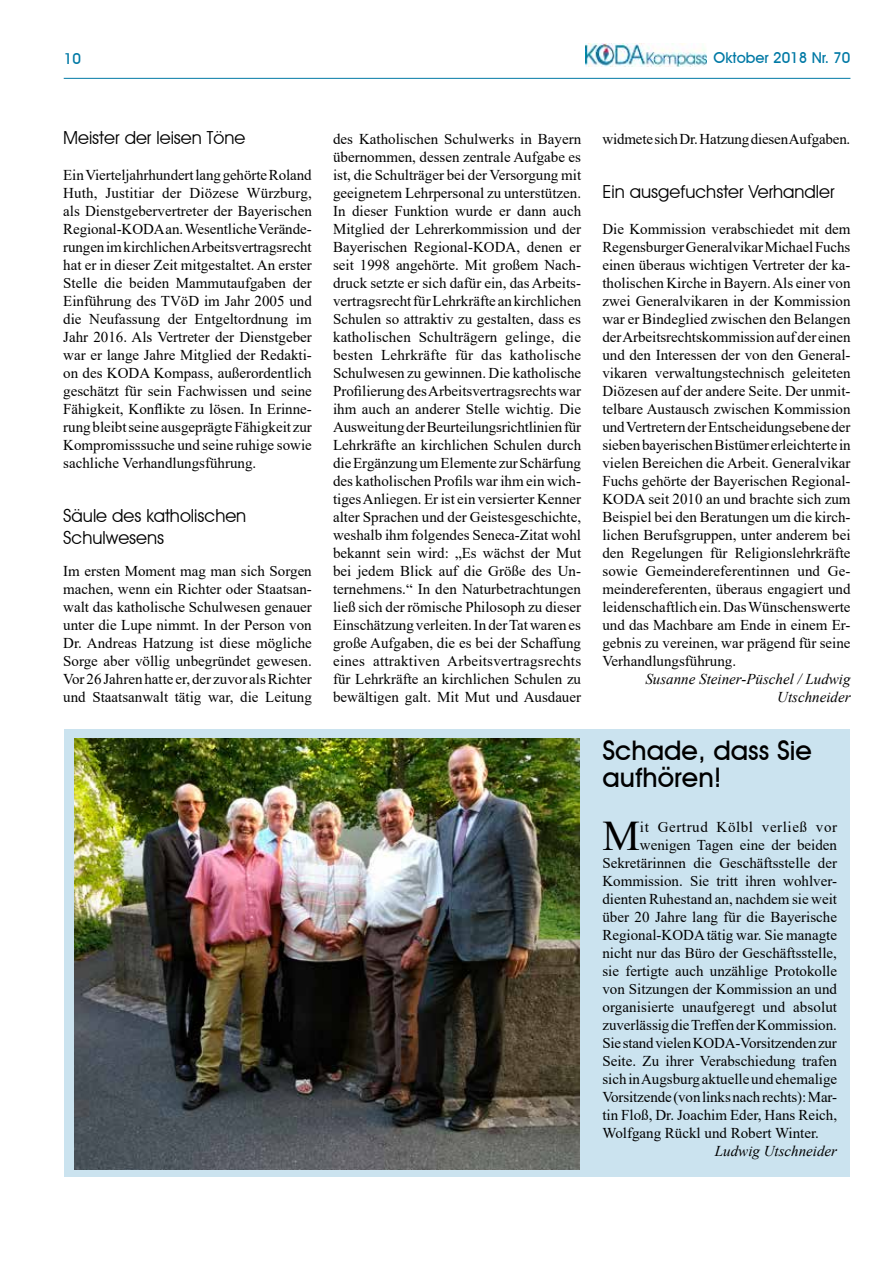
<style>
.page{position:relative;width:893px;height:1263px;background:#fff}
.page>*{position:absolute;margin:0;border:0;box-sizing:border-box;transform-origin:0 0}
.t1{font:42.15px "Times New Roman";color:#000}
.t2{font:500 27px/27px "Avant Garde IT Cby BT";color:#000}
.t3{font:18px/21.6px "Avant Garde IT Cby BT";color:#000}
.t4{font:15px/18px "Times New Roman";color:#000;text-align:justify}
.t5{font:italic 15px/18px "Times New Roman";color:#000;text-align:right}
.t6{font:15px "Times New Roman";letter-spacing:.04em;color:#000}
.t7{font:500 15px "Avant Garde IT Cby BT";color:#0079a5}
</style>
<div class="page">
<div style="left:65px;top:730px;width:785px;height:447px;background:#cbe3ef"></div>
<img style="left:74px;top:738px;width:506px;height:431px">
<hr style="left:64px;top:78px;width:786px;height:1px;background:#0079a5">
<img style="left:585px;top:44px;width:121px;height:22px">
<p class="t7" style="left:64px;top:49px;width:19px">10</p>
<p class="t7" style="left:714px;top:49px;width:138px">Oktober 2018 Nr. 70</p>
<p class="t3" style="left:63px;top:127px;width:184px">Meister der leisen Töne</p>
<p class="t4" style="left:63px;top:166px;width:250px">Ein Vierteljahrhundert lang gehörte Roland Huth, Justitiar der Diözese Würzburg, als Dienstgebervertreter der Bayerischen Regional-KODA an. Wesentliche Verände&shy;rungen im kirchlichen Arbeitsvertragsrecht hat er in dieser Zeit mitgestaltet. An erster Stelle die beiden Mammutaufgaben der Einführung des TVöD im Jahr 2005 und die Neufassung der Entgeltordnung im Jahr 2016. Als Vertreter der Dienstgeber war er lange Jahre Mitglied der Redakti&shy;on des KODA Kompass, außerordentlich geschätzt für sein Fachwissen und seine Fähigkeit, Konflikte zu lösen. In Erinne&shy;rung bleibt seine ausgeprägte Fähigkeit zur Kompromisssuche und seine ruhige sowie sachliche Verhandlungsführung.</p>
<p class="t3" style="left:63px;top:505px;width:185px">Säule des katholischen<br>Schulwesens</p>
<p class="t4" style="left:63px;top:562px;width:250px">Im ersten Moment mag man sich Sorgen machen, wenn ein Richter oder Staatsan&shy;walt das katholische Schulwesen genauer unter die Lupe nimmt. In der Person von Dr. Andreas Hatzung ist diese mögliche Sorge aber völlig unbegründet gewesen.<br>Vor 26 Jahren hatte er, der zuvor als Richter und Staatsanwalt tätig war, die Leitung</p>
<p class="t4" style="left:333px;top:130px;width:250px">des Katholischen Schulwerks in Bayern übernommen, dessen zentrale Aufgabe es ist, die Schulträger bei der Versorgung mit geeignetem Lehrpersonal zu unterstützen.<br>In dieser Funktion wurde er dann auch Mitglied der Lehrerkommission und der Bayerischen Regional-KODA, denen er seit 1998 angehörte. Mit großem Nach&shy;druck setzte er sich dafür ein, das Arbeits&shy;vertragsrecht für Lehrkräfte an kirchlichen Schulen so attraktiv zu gestalten, dass es katholischen Schulträgern gelinge, die besten Lehrkräfte für das katholische Schulwesen zu gewinnen. Die katholische Profilierung des Arbeitsvertragsrechts war ihm auch an anderer Stelle wichtig. Die Ausweitung der Beurteilungsrichtlinien für Lehrkräfte an kirchlichen Schulen durch die Ergänzung um Elemente zur Schärfung des katholischen Profils war ihm ein wich&shy;tiges Anliegen. Er ist ein versierter Kenner alter Sprachen und der Geistesgeschichte, weshalb ihm folgendes Seneca-Zitat wohl bekannt sein wird: „Es wächst der Mut bei jedem Blick auf die Größe des Un&shy;ternehmens.“ In den Naturbetrachtungen ließ sich der römische Philosoph zu dieser Einschätzung verleiten. In der Tat waren es große Aufgaben, die es bei der Schaffung eines attraktiven Arbeitsvertragsrechts für Lehrkräfte an kirchlichen Schulen zu bewältigen galt. Mit Mut und Ausdauer</p>
<p class="t4" style="left:602px;top:130px;width:249px">widmete sich Dr. Hatzung diesen Aufgaben.</p>
<p class="t3" style="left:602px;top:181px;width:234px">Ein ausgefuchster Verhandler</p>
<p class="t4" style="left:602px;top:220px;width:250px">Die Kommission verabschiedet mit dem Regensburger Generalvikar Michael Fuchs einen überaus wichtigen Vertreter der ka&shy;tholischen Kirche in Bayern. Als einer von zwei Generalvikaren in der Kommission war er Bindeglied zwischen den Belangen der Arbeitsrechtskommission auf der einen und den Interessen der von den General&shy;vikaren verwaltungstechnisch geleiteten Diözesen auf der andere Seite. Der unmit&shy;telbare Austausch zwischen Kommission und Vertretern der Entscheidungsebene der sieben bayerischen Bistümer erleichterte in vielen Bereichen die Arbeit. Generalvikar Fuchs gehörte der Bayerischen Regional-KODA seit 2010 an und brachte sich zum Beispiel bei den Beratungen um die kirch&shy;lichen Berufsgruppen, unter anderem bei den Regelungen für Religionslehrkräfte sowie Gemeindereferentinnen und Ge&shy;meindereferenten, überaus engagiert und leidenschaftlich ein. Das Wünschenswerte und das Machbare am Ende in einem Er&shy;gebnis zu vereinen, war prägend für seine Verhandlungsführung.</p>
<p class="t5" style="left:645px;top:670px;width:207px">Susanne Steiner-Püschel / Ludwig<br>Utschneider</p>
<h2 class="t2" style="left:602px;top:737px;width:211px">Schade, dass Sie aufhören!</h2>
<h1 class="t1" style="left:602px;top:806px;width:39px">M</h1>
<p class="t6" style="left:640px;top:817px;width:199px">it Gertrud Kölbl verließ vor</p>
<p class="t4" style="left:640px;top:836px;width:199px">wenigen Tagen eine der beiden</p>
<p class="t4" style="left:602px;top:854px;width:236px">Sekretärinnen die Geschäftsstelle der</p>
<p class="t4" style="left:602px;top:872px;width:236px">Kommission. Sie tritt ihren wohlver-</p>
<p class="t4" style="left:602px;top:890px;width:236px">dienten Ruhestand an, nachdem sie weit</p>
<p class="t4" style="left:602px;top:908px;width:236px">über 20 Jahre lang für die Bayerische</p>
<p class="t4" style="left:602px;top:926px;width:236px">Regional-KODA tätig war. Sie managte</p>
<p class="t4" style="left:602px;top:944px;width:236px">nicht nur das Büro der Geschäftsstelle,</p>
<p class="t4" style="left:602px;top:962px;width:236px">sie fertigte auch unzählige Protokolle</p>
<p class="t4" style="left:602px;top:980px;width:236px">von Sitzungen der Kommission an und</p>
<p class="t4" style="left:602px;top:998px;width:236px">organisierte unaufgeregt und absolut</p>
<p class="t4" style="left:602px;top:1016px;width:236px">zuverlässig die Treffen der Kommission.</p>
<p class="t4" style="left:602px;top:1034px;width:236px">Sie stand vielen KODA-Vorsitzenden zur</p>
<p class="t4" style="left:602px;top:1052px;width:236px">Seite. Zu ihrer Verabschiedung trafen</p>
<p class="t4" style="left:602px;top:1070px;width:236px">sich in Augsburg aktuelle und ehemalige</p>
<p class="t4" style="left:602px;top:1088px;width:236px">Vorsitzende (von links nach rechts): Mar-</p>
<p class="t4" style="left:602px;top:1106px;width:236px">tin Floß, Dr. Joachim Eder, Hans Reich,</p>
<p class="t4" style="left:602px;top:1124px;width:218px">Wolfgang Rückl und Robert Winter.</p>
<p class="t5" style="left:715px;top:1142px;width:124px">Ludwig Utschneider</p>
</div>
